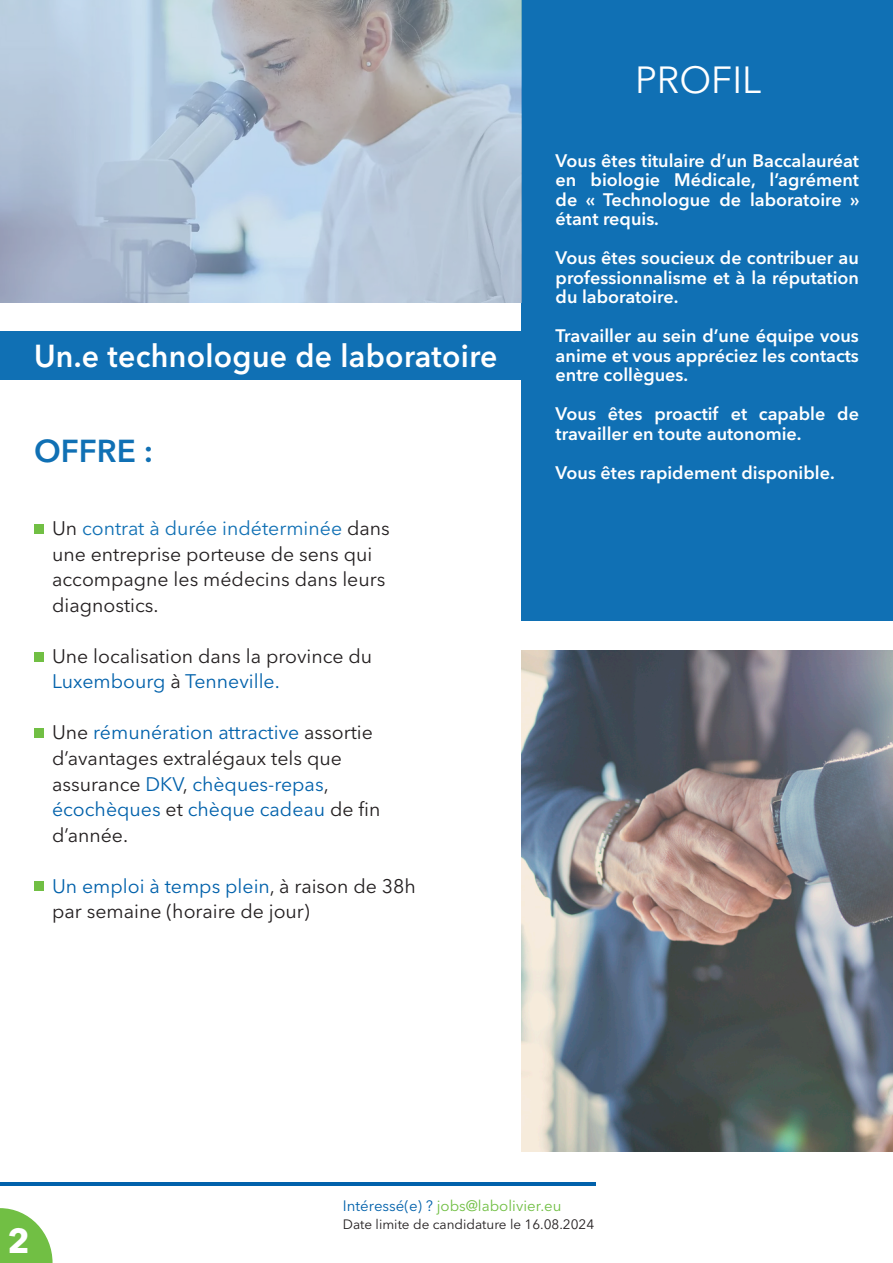
<style>
.page{position:relative;width:893px;height:1263px;background:#fff}
.page>*{position:absolute;margin:0;border:0;box-sizing:border-box;transform-origin:0 0}
.t1{font:37.5px "Avenir Next LT Pro";color:#fff}
.t2{font:700 34.5px "Avenir Next LT Pro";color:#fff}
.t3{font:600 31.5px "Avenir Next LT Pro";letter-spacing:.01em;color:#fff;scale:.96 1}
.t4{font:600 31.5px "Avenir Next LT Pro";color:#1070b4}
.Style_de_paragraphe_1{font:19.5px/25.5px "Avenir Next LT Pro";color:#231f20}
.Style_de_paragraphe_1-2{font:600 18px/19.5px "Avenir Next LT Pro";color:#fff;text-align:justify}
.t5{font:15px "Avenir Next LT Pro";color:#71bf44}
.t6{font:13.5px "Avenir Next LT Pro";color:#231f20}
.s1{color:#1070b4}
.s2{color:#0161ab}
</style>
<div class="page">
<svg style="left:0;top:1208px;width:53px;height:55px"></svg>
<hr style="left:0;top:1182px;width:595px;height:3px;background:#0161ab">
<div style="left:522px;top:0;width:371px;height:621px;background:#1070b4"></div>
<img style="left:522px;top:651px;width:371px;height:500px">
<div style="left:0;top:331px;width:531px;height:49px;background:#1070b4"></div>
<div style="left:34px;top:524px;width:10px;height:10px;background:#71bf44"></div>
<div style="left:34px;top:652px;width:10px;height:9px;background:#71bf44"></div>
<div style="left:34px;top:728px;width:10px;height:10px;background:#71bf44"></div>
<div style="left:34px;top:881px;width:10px;height:10px;background:#71bf44"></div>
<svg style="left:0;top:0;width:522px;height:303px"></svg>
<p class="t3" style="left:34px;top:337px;width:484px">Un.e technologue de laboratoire</p>
<p class="t4" style="left:34px;top:432px;width:121px">OFFRE :</p>
<p class="Style_de_paragraphe_1" style="left:52px;top:516px;width:339px">Un <span class="s1">contrat à durée indéterminée</span> dans une entreprise porteuse de sens qui accompagne les médecins dans leurs diagnostics.</p>
<p class="Style_de_paragraphe_1" style="left:52px;top:643px;width:322px">Une localisation dans la province du<br><span class="s2">Luxembourg</span> à <span class="s2">Tenneville.</span></p>
<p class="Style_de_paragraphe_1" style="left:52px;top:720px;width:330px">Une <span class="s2">rémunération attractive</span> assortie d’avantages extralégaux tels que assurance <span class="s2">DKV</span>, <span class="s2">chèques-repas</span>, <span class="s2">écochèques</span> et <span class="s2">chèque cadeau</span> de fin d’année.</p>
<p class="Style_de_paragraphe_1" style="left:52px;top:873px;width:365px"><span class="s2">Un emploi à temps plein</span>, à raison de 38h par semaine (horaire de jour)</p>
<p class="t1" style="left:635px;top:57px;width:128px">PROFIL</p>
<p class="Style_de_paragraphe_1-2" style="left:556px;top:150px;width:305px">Vous êtes titulaire d’un Baccalauréat en biologie Médicale, l’agrément de « Technologue de laboratoire » étant requis.</p>
<p class="Style_de_paragraphe_1-2" style="left:556px;top:248px;width:305px">Vous êtes soucieux de contribuer au professionnalisme et à la réputation du laboratoire.</p>
<p class="Style_de_paragraphe_1-2" style="left:556px;top:326px;width:305px">Travailler au sein d’une équipe vous anime et vous appréciez les contacts entre collègues.</p>
<p class="Style_de_paragraphe_1-2" style="left:556px;top:404px;width:305px">Vous êtes proactif et capable de travailler en toute autonomie.</p>
<p class="Style_de_paragraphe_1-2" style="left:556px;top:462px;width:281px">Vous êtes rapidement disponible.</p>
<p class="t2" style="left:7px;top:1219px;width:24px">2</p>
<p class="t5" style="left:343px;top:1197px;width:220px"><span class="s2">Intéressé(e) ?</span> jobs@labolivier.eu</p>
<p class="t6" style="left:343px;top:1216px;width:253px">Date limite de candidature le 16.08.2024</p>
</div>
